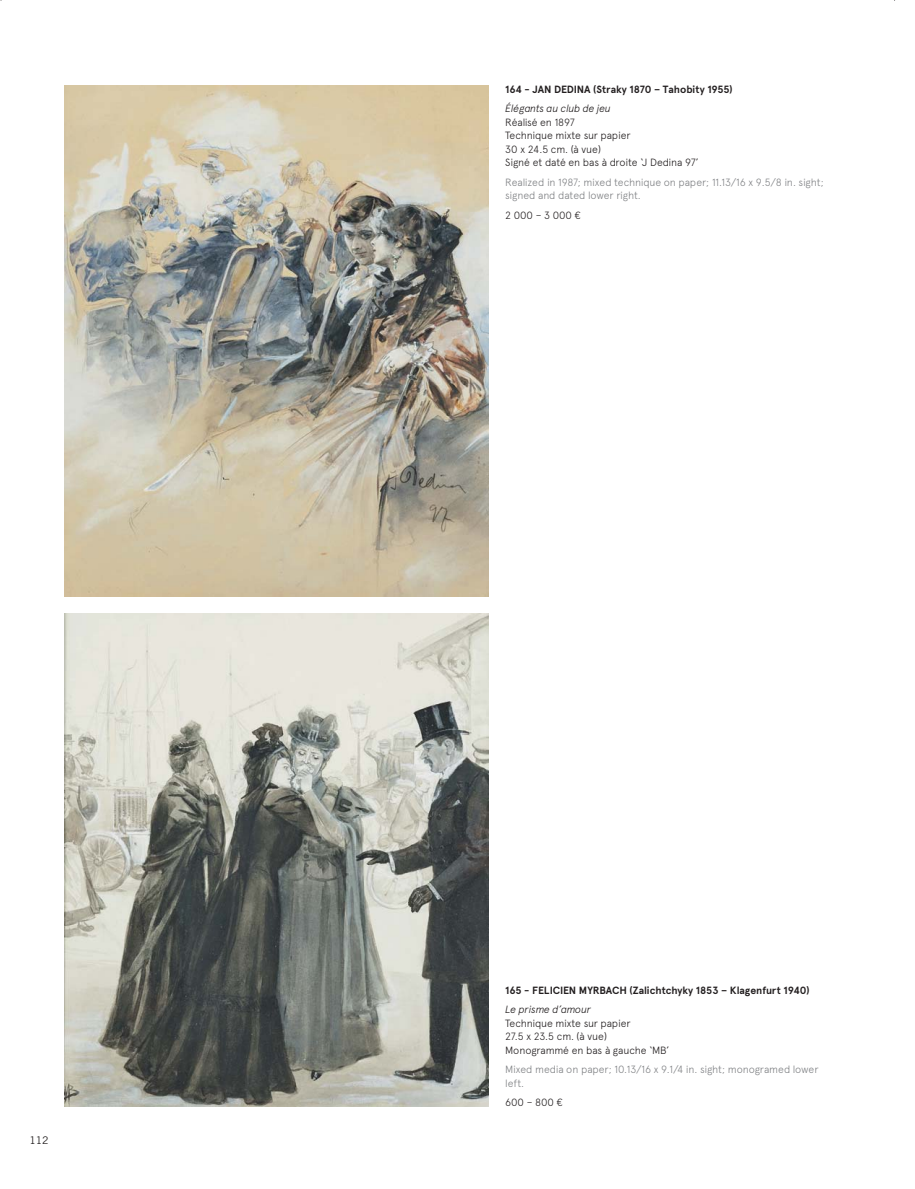
<style>
.page{position:relative;width:915px;height:1189px;background:#fff}
.page>*{position:absolute;margin:0;border:0;box-sizing:border-box;transform-origin:0 0}
.t1{font:300 10.5px/13.5px "Apercu";letter-spacing:-.015em;color:#231f20}
.t2{font:300 10.5px/13.5px "Apercu";letter-spacing:-.015em;color:#808285}
.t3{font:700 10.5px "Apercu";letter-spacing:-.005em;color:#231f20}
.t4{font:italic 300 10.5px "Apercu";letter-spacing:-.025em;color:#231f20}
.t5{font:10.5px "Trade Gothic";color:#231f20}
</style>
<div class="page">
<img style="left:65px;top:86px;width:423px;height:511px">
<img style="left:65px;top:614px;width:423px;height:492px">
<p class="t5" style="left:29px;top:1137px;width:21px">112</p>
<p class="t3" style="left:505px;top:85px;width:229px">164 - JAN DEDINA (Straky 1870 – Tahobity 1955)</p>
<p class="t4" style="left:505px;top:105px;width:107px">Élégants au club de jeu</p>
<p class="t1" style="left:505px;top:116px;width:195px">Réalisé en 1897<br>Technique mixte sur papier<br>30 x 24.5 cm. (à vue)<br>Signé et daté en bas à droite ‘J Dedina 97’</p>
<p class="t2" style="left:505px;top:176px;width:320px">Realized in 1987; mixed technique on paper; 11.13/16 x 9.5/8 in. sight; signed and dated lower right.</p>
<p class="t1" style="left:505px;top:209px;width:77px">2 000 – 3 000 €</p>
<p class="t3" style="left:505px;top:986px;width:306px">165 - FELICIEN MYRBACH (Zalichtchyky 1853 – Klagenfurt 1940)</p>
<p class="t4" style="left:505px;top:1006px;width:87px">Le prisme d’amour</p>
<p class="t1" style="left:505px;top:1017px;width:166px">Technique mixte sur papier<br>27.5 x 23.5 cm. (à vue)<br>Monogrammé en bas à gauche ‘MB’</p>
<p class="t2" style="left:505px;top:1064px;width:315px">Mixed media on paper; 10.13/16 x 9.1/4 in. sight; monogramed lower left.</p>
<p class="t1" style="left:505px;top:1096px;width:59px">600 – 800 €</p>
</div>
